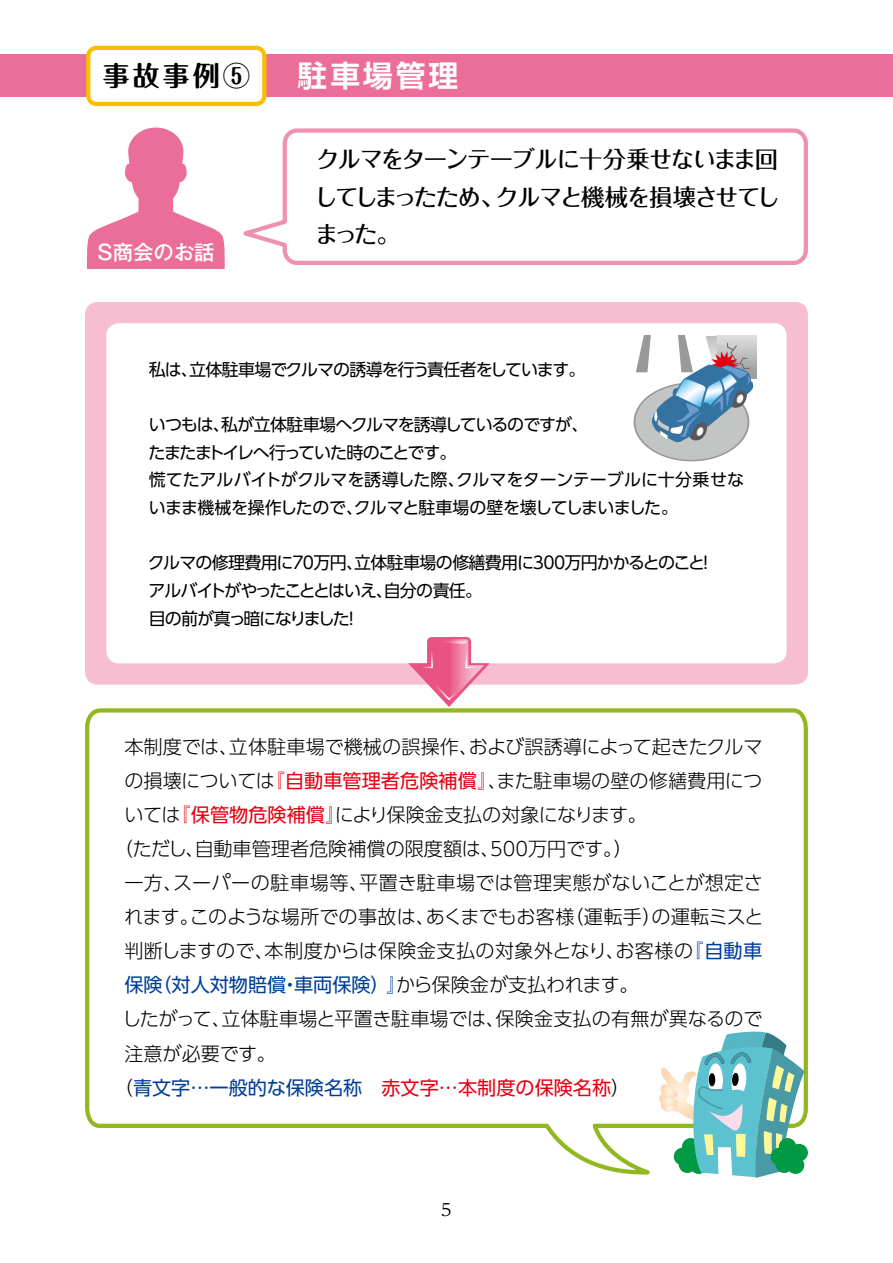
<style>
.page{position:relative;width:893px;height:1263px;background:#fff}
.page>*{position:absolute;margin:0;border:0;box-sizing:border-box;transform-origin:0 0}
.t1{font:700 29.7px "Shin Go Pro De";letter-spacing:.1em;color:#fff}
.t2{font:700 27.3px "Maru Fo Pro";letter-spacing:.1em;color:#000}
.t3{font:500 23.4px/37.2px "Folk Pro";letter-spacing:-.07em;color:#000;text-align:justify}
.t4{font:500 20.4px "Gothic MB101 Pro";color:#fff}
.t5{font:300 19.2px "UD Shin Go Pro";color:#000}
.t6{font:19.2px "UD Shin Go Pro";color:#003f98}
.t7{font:300 19.2px "UD Shin Go Pro";letter-spacing:.025em;color:#000}
.t8{font:300 19.2px "UD Shin Go Pro";letter-spacing:-.035em;color:#000}
.t9{font:16.95px/27.6px "UD Shin Go Pro";letter-spacing:-.055em;color:#000}
.t10{font:16.95px "UD Reimin Pro";color:#000}
.s1{font-weight:400;color:#e60012}
.s2{font-weight:400;color:#003f98}
.s3{font-weight:300;color:#000}
.s4{color:#e60012}
</style>
<div class="page">
<svg style="left:85px;top:708px;width:723px;height:467px"></svg>
<div style="left:85px;top:302px;width:723px;height:383px;background:#f6bed0;border-radius:13px"></div>
<div style="left:106px;top:323px;width:681px;height:340px;background:#fff;border-radius:13px"></div>
<svg style="left:243px;top:128px;width:565px;height:137px"></svg>
<svg style="left:408px;top:637px;width:82px;height:70px"></svg>
<svg style="left:86px;top:128px;width:139px;height:141px"></svg>
<div style="left:717px;top:336px;width:40px;height:42px;background:linear-gradient(to bottom,#ddddde,#999a9a)"></div>
<div style="left:635px;top:384px;width:112px;height:76px;background:#c3c4c4;border-radius:50%"></div>
<svg style="left:636px;top:336px;width:117px;height:107px"></svg>
<div style="left:0;top:55px;width:893px;height:42px;background:#eb6d9a"></div>
<div style="left:88px;top:48px;width:176px;height:56px;background:#fff;border-radius:9px"></div>
<div style="left:86px;top:46px;width:180px;height:60px;border:4px solid #fabe00;border-radius:9px"></div>
<svg style="left:655px;top:1030px;width:153px;height:148px"></svg>
<h2 class="t2" style="left:103px;top:54px;width:149px">事故事例⑤</h2>
<h1 class="t1" style="left:298px;top:52px;width:162px">駐車場管理</h1>
<p class="t4" style="left:95px;top:235px;width:121px">Ｓ商会のお話</p>
<h3 class="t3" style="left:315px;top:138px;width:467px">クルマをターンテーブルに十分乗せないまま回してしまったため、クルマと機械を損壊させてしまった。</h3>
<p class="t9" style="left:149px;top:355px;width:438px">私は、立体駐車場でクルマの誘導を行う責任者をしています。</p>
<p class="t9" style="left:149px;top:410px;width:597px">いつもは、私が立体駐車場へクルマを誘導しているのですが、<br>たまたまトイレへ行っていた時のことです。<br>慌てたアルバイトがクルマを誘導した際、クルマをターンテーブルに十分乗せないまま機械を操作したので、クルマと駐車場の壁を壊してしまいました。</p>
<p class="t9" style="left:148px;top:548px;width:568px">クルマの修理費用に70万円、立体駐車場の修繕費用に300万円かかるとのこと！アルバイトがやったこととはいえ、自分の責任。<br>目の前が真っ暗になりました！</p>
<p class="t5" style="left:124px;top:731px;width:640px">本制度では、立体駐車場で機械の誤操作、および誤誘導によって起きたクルマ</p>
<p class="t5" style="left:124px;top:765px;width:639px">の損壊については<span class="s1">『自動車管理者危険補償』</span>、また駐車場の壁の修繕費用につ</p>
<p class="t8" style="left:124px;top:799px;width:524px">いては<span class="s1">『保管物危険補償』</span>により保険金支払の対象になります。</p>
<p class="t5" style="left:114px;top:833px;width:521px">（ただし、自動車管理者危険補償の限度額は、500万円です。）</p>
<p class="t7" style="left:124px;top:867px;width:640px">一方、スーパーの駐車場等、平置き駐車場では管理実態がないことが想定さ</p>
<p class="t5" style="left:124px;top:901px;width:641px">れます。このような場所での事故は、あくまでもお客様（運転手）の運転ミスと</p>
<p class="t5" style="left:124px;top:935px;width:639px">判断しますので、本制度からは保険金支払の対象外となり、お客様の<span class="s2">『自動車</span></p>
<p class="t6" style="left:124px;top:970px;width:516px">保険（対人対物賠償・車両保険）』<span class="s3">から保険金が支払われます。</span></p>
<p class="t5" style="left:122px;top:1004px;width:642px">したがって、立体駐車場と平置き駐車場では、保険金支払の有無が異なるので</p>
<p class="t5" style="left:124px;top:1038px;width:153px">注意が必要です。</p>
<p class="t6" style="left:114px;top:1072px;width:518px"><span class="s3">（</span>青文字…一般的な保険名称　<span class="s4">赤文字…本制度の保険名称</span><span class="s3">）</span></p>
<p class="t10" style="left:441px;top:1195px;width:12px">5</p>
</div>
